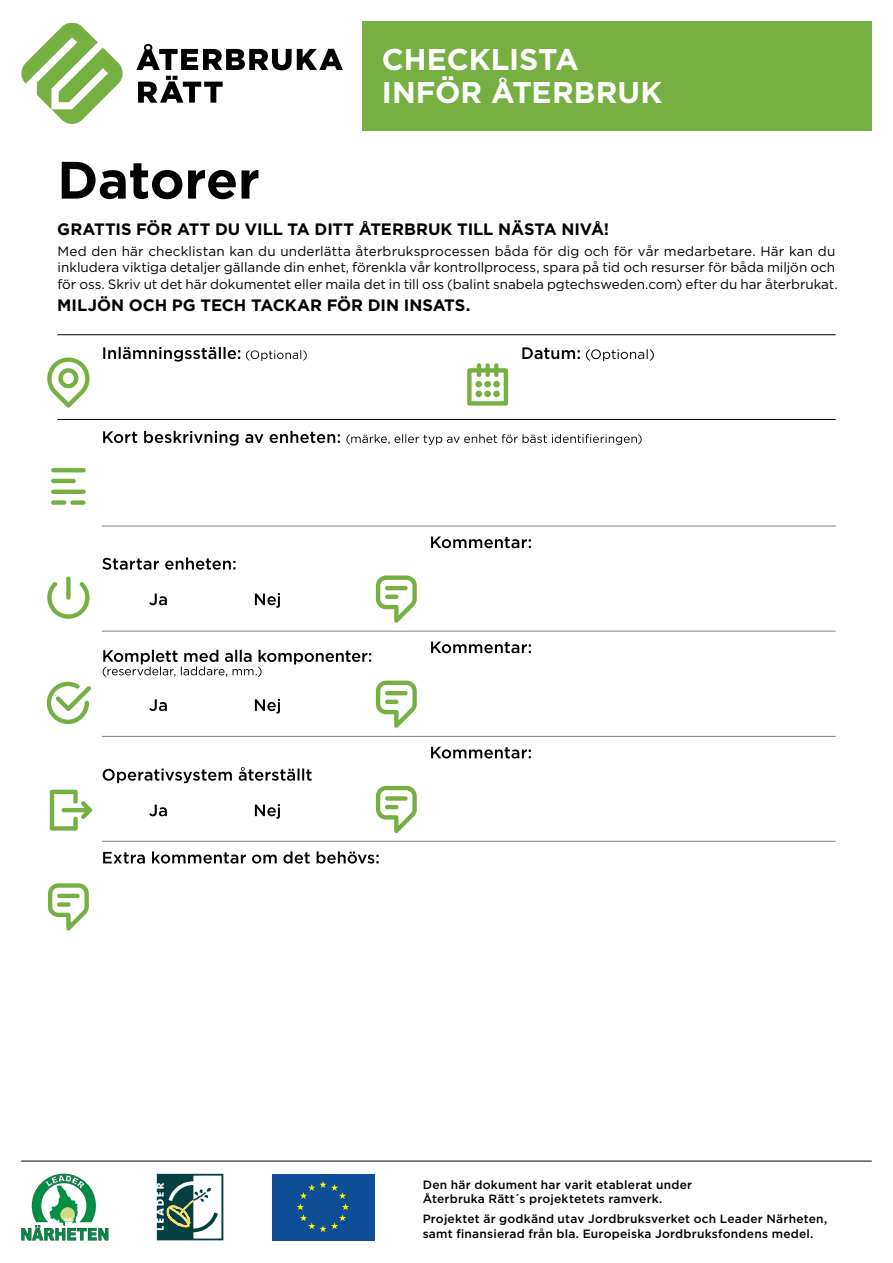
<style>
.page{position:relative;width:893px;height:1263px;background:#fff}
.page>*{position:absolute;margin:0;border:0;box-sizing:border-box;transform-origin:0 0}
.t1{font:700 30px/32.7px "Gotham";color:#fff}
.t2{font:700 16.5px "Gotham";letter-spacing:-.005em;color:#000}
.t3{font:13.5px/16.5px "Gotham";color:#000}
.t4{font:500 12px/14.4px "Gotham";letter-spacing:.02em;color:#000}
</style>
<div class="page">
<hr style="left:21px;top:1161px;width:851px;height:1px;background:#000">
<div style="left:362px;top:21px;width:510px;height:110px;background:#76b043"></div>
<svg style="left:21px;top:22px;width:102px;height:102px"></svg>
<svg style="left:136px;top:44px;width:207px;height:26px"></svg>
<svg style="left:138px;top:76px;width:85px;height:27px"></svg>
<svg style="left:21px;top:1174px;width:87px;height:66px"></svg>
<svg style="left:157px;top:1174px;width:66px;height:66px"></svg>
<div style="left:272px;top:1174px;width:102px;height:66px;background:#0e4e96"></div>
<svg style="left:297px;top:1181px;width:52px;height:51px"></svg>
<svg style="left:62px;top:162px;width:196px;height:37px"></svg>
<svg style="left:103px;top:347px;width:204px;height:15px"></svg>
<svg style="left:103px;top:431px;width:539px;height:15px"></svg>
<svg style="left:102px;top:557px;width:133px;height:13px"></svg>
<svg style="left:103px;top:767px;width:209px;height:16px"></svg>
<svg style="left:431px;top:536px;width:100px;height:12px"></svg>
<svg style="left:431px;top:747px;width:100px;height:11px"></svg>
<svg style="left:431px;top:641px;width:100px;height:12px"></svg>
<svg style="left:103px;top:851px;width:276px;height:13px"></svg>
<svg style="left:149px;top:593px;width:18px;height:12px"></svg>
<svg style="left:149px;top:804px;width:18px;height:12px"></svg>
<svg style="left:255px;top:593px;width:25px;height:15px"></svg>
<svg style="left:255px;top:804px;width:25px;height:15px"></svg>
<svg style="left:522px;top:347px;width:132px;height:14px"></svg>
<hr style="left:57px;top:334px;width:779px;height:1px;background:#000">
<hr style="left:57px;top:419px;width:779px;height:1px;background:#000">
<hr style="left:102px;top:526px;width:734px;height:1px;background:#808285">
<hr style="left:102px;top:736px;width:734px;height:1px;background:#808285">
<hr style="left:102px;top:631px;width:734px;height:1px;background:#808285">
<hr style="left:102px;top:841px;width:734px;height:1px;background:#808285">
<svg style="left:467px;top:363px;width:41px;height:43px"></svg>
<svg style="left:47px;top:357px;width:43px;height:51px"></svg>
<hr style="left:51px;top:468px;width:35px;height:4px;background:#76b043;border-radius:2px">
<hr style="left:51px;top:479px;width:25px;height:4px;background:#76b043;border-radius:2px">
<hr style="left:51px;top:490px;width:35px;height:4px;background:#76b043;border-radius:2px">
<div style="left:51px;top:500px;width:15px;height:5px;background:#76b043;border-radius:2px"></div>
<div style="left:70px;top:500px;width:16px;height:5px;background:#76b043;border-radius:2px"></div>
<svg style="left:47px;top:576px;width:43px;height:43px"></svg>
<svg style="left:50px;top:790px;width:42px;height:40px"></svg>
<svg style="left:376px;top:575px;width:41px;height:48px"></svg>
<svg style="left:376px;top:786px;width:41px;height:47px"></svg>
<svg style="left:48px;top:883px;width:41px;height:47px"></svg>
<svg style="left:103px;top:650px;width:314px;height:78px"></svg>
<svg style="left:47px;top:682px;width:44px;height:42px"></svg>
<h1 class="t1" style="left:382px;top:43px;width:282px">CHECKLISTA<br>INFÖR ÅTERBRUK</h1>
<p class="t2" style="left:57px;top:218px;width:553px">GRATTIS FÖR ATT DU VILL TA DITT ÅTERBRUK TILL NÄSTA NIVÅ!</p>
<p class="t3" style="left:57px;top:242px;width:782px">Med den här checklistan kan du underlätta återbruksprocessen båda för dig och för vår medarbetare. Här kan du inkludera viktiga detaljer gällande din enhet, förenkla vår kontrollprocess, spara på tid och resurser för båda miljön och för oss. Skriv ut det här dokumentet eller maila det in till oss (balint snabela pgtechsweden.com) efter du har återbrukat.</p>
<p class="t2" style="left:57px;top:295px;width:415px">MILJÖN OCH PG TECH TACKAR FÖR DIN INSATS.</p>
<p class="t4" style="left:423px;top:1177px;width:271px">Den här dokument har varit etablerat under<br>Återbruka Rätt´s projektetets ramverk.</p>
<p class="t4" style="left:423px;top:1212px;width:406px">Projektet är godkänd utav Jordbruksverket och Leader Närheten, samt finansierad från bla. Europeiska Jordbruksfondens medel.</p>
</div>
